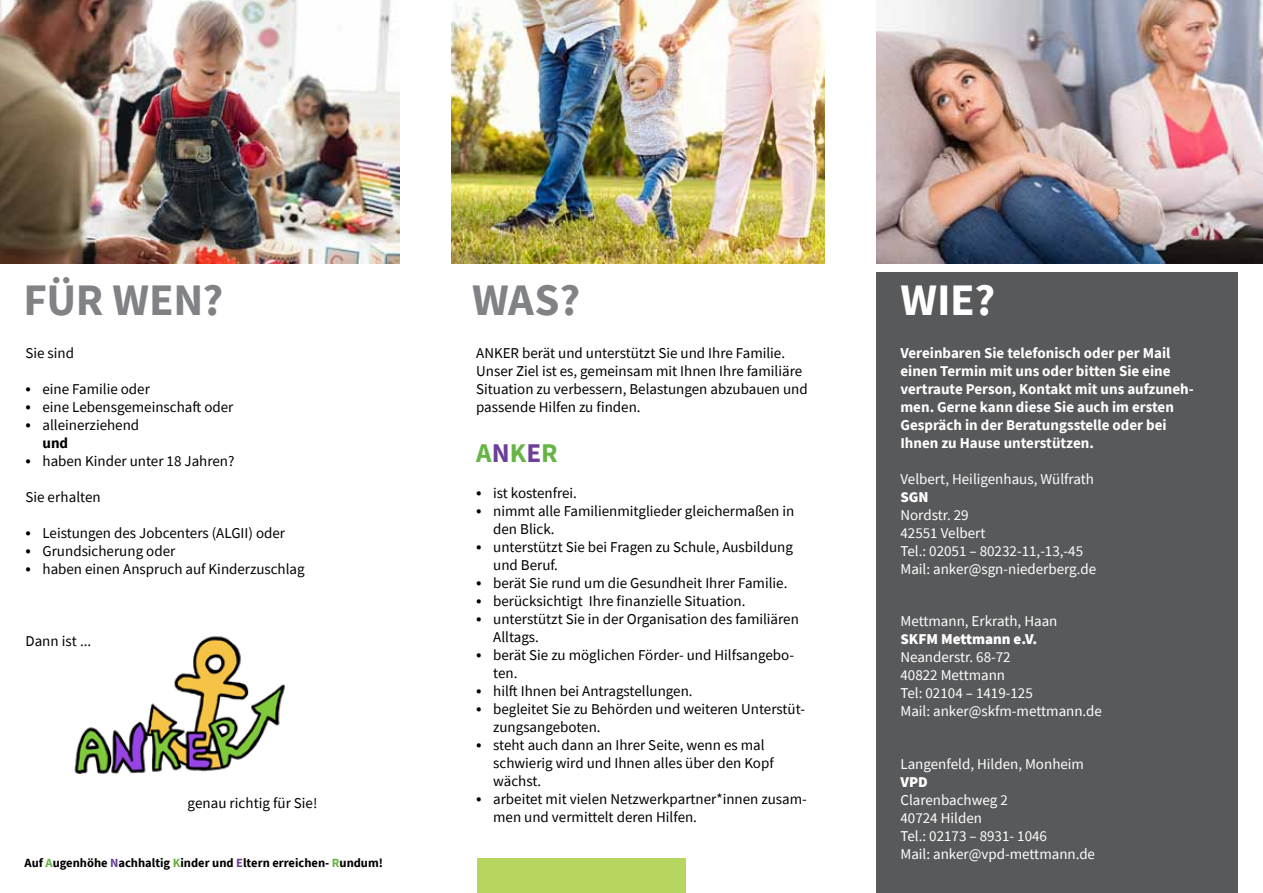
<style>
.page{position:relative;width:1263px;height:893px;background:#fff}
.page>*{position:absolute;margin:0;border:0;box-sizing:border-box;transform-origin:0 0}
.t1{font:700 45px "Source Sans Pro";color:#808285}
.t2{font:700 45px "Source Sans Pro";color:#fff}
.t3{font:700 27px "Source Sans Pro";letter-spacing:.005em;color:#66b445}
.t4{font:15px/18px "Source Sans Pro";color:#000}
.t5{font:15px/18px "Source Sans Pro";color:#fff}
.t6{font:700 15px/18px "Source Sans Pro";color:#fff}
.t7{font:900 15px "Source Sans Pro";color:#fff}
.t8{font:700 12.45px "Source Sans Pro";color:#000}
.s1{font-size:18px}
.s2{font-weight:700}
.s3{color:#66b445}
.s4{color:#6c3f98}
</style>
<div class="page">
<img style="left:74px;top:636px;width:211px;height:139px">
<img style="left:451px;top:0;width:374px;height:264px">
<img style="left:876px;top:0;width:387px;height:264px">
<img style="left:0;top:0;width:400px;height:264px">
<div style="left:876px;top:272px;width:361px;height:621px;background:#58595b"></div>
<div style="left:477px;top:859px;width:208px;height:34px;background:#b7d660"></div>
<h1 class="t1" style="left:23px;top:270px;width:119px">Für wen</h1>
<h1 class="t1" style="left:202px;top:270px;width:22px">?</h1>
<h1 class="t1" style="left:472px;top:270px;width:110px">WAS?</h1>
<h1 class="t2" style="left:900px;top:270px;width:96px">Wie?</h1>
<p class="t4" style="left:26px;top:344px;width:50px">Sie sind</p>
<p class="t4" style="left:26px;top:380px;width:126px"><span class="s1">•</span> eine Familie oder</p>
<p class="t4" style="left:26px;top:398px;width:209px"><span class="s1">•</span> eine Lebensgemeinschaft oder</p>
<p class="t4" style="left:43px;top:416px;width:98px;text-indent:-17px"><span class="s1">•</span> alleinerziehend <span class="s2">und</span></p>
<p class="t4" style="left:26px;top:452px;width:210px"><span class="s1">•</span> haben Kinder unter 18 Jahren?</p>
<p class="t4" style="left:26px;top:488px;width:77px">Sie erhalten</p>
<p class="t4" style="left:26px;top:524px;width:261px"><span class="s1">•</span> Leistungen des Jobcenters (ALGII) oder</p>
<p class="t4" style="left:26px;top:542px;width:151px"><span class="s1">•</span> Grundsicherung oder</p>
<p class="t4" style="left:26px;top:560px;width:281px"><span class="s1">•</span> haben einen Anspruch auf Kinderzuschlag</p>
<p class="t4" style="left:26px;top:632px;width:67px">Dann ist ...</p>
<p class="t4" style="left:188px;top:794px;width:131px">genau richtig für Sie!</p>
<p class="t8" style="left:25px;top:854px;width:360px">Auf <span class="s3">A</span>ugenhöhe <span class="s4">N</span>achhaltig <span class="s3">K</span>inder und <span class="s4">E</span>ltern erreichen- <span class="s3">R</span>undum!</p>
<p class="t4" style="left:476px;top:344px;width:333px">An ker berät und unterstützt Sie und Ihre Familie.<br>Unser Ziel ist es, gemeinsam mit Ihnen Ihre familiäre Situation zu verbessern, Belastungen abzubauen und passende Hilfen zu finden.</p>
<h2 class="t3" style="left:476px;top:435px;width:83px">A<span class="s4">N</span>K<span class="s4">E</span>R</h2>
<p class="t4" style="left:476px;top:484px;width:102px"><span class="s1">•</span> ist kostenfrei.</p>
<p class="t4" style="left:493px;top:502px;width:303px;text-indent:-17px"><span class="s1">•</span> nimmt alle Familienmitglieder gleichermaßen in den Blick.</p>
<p class="t4" style="left:493px;top:538px;width:301px;text-indent:-17px"><span class="s1">•</span> unterstützt Sie bei Fragen zu Schule, Ausbildung und Beruf.</p>
<p class="t4" style="left:476px;top:574px;width:313px"><span class="s1">•</span> berät Sie rund um die Gesundheit Ihrer Familie.</p>
<p class="t4" style="left:476px;top:592px;width:271px"><span class="s1">•</span> berücksichtigt Ihre finanzielle Situation.</p>
<p class="t4" style="left:493px;top:610px;width:307px;text-indent:-17px"><span class="s1">•</span> unterstützt Sie in der Organisation des familiären<br>Alltags.</p>
<p class="t4" style="left:493px;top:646px;width:302px;text-indent:-17px"><span class="s1">•</span> berät Sie zu möglichen Förder- und Hilfsangebo&shy;ten.</p>
<p class="t4" style="left:476px;top:682px;width:218px"><span class="s1">•</span> hilft Ihnen bei Antragstellungen.</p>
<p class="t4" style="left:493px;top:700px;width:313px;text-indent:-17px"><span class="s1">•</span> begleitet Sie zu Behörden und weiteren Unterstüt&shy;zungsangeboten.</p>
<p class="t4" style="left:493px;top:736px;width:282px;text-indent:-17px"><span class="s1">•</span> steht auch dann an Ihrer Seite, wenn es mal schwierig wird und Ihnen alles über den Kopf wächst.</p>
<p class="t4" style="left:493px;top:790px;width:315px;text-indent:-17px"><span class="s1">•</span> arbeitet mit vielen Netzwerkpartner*innen zusam&shy;men und vermittelt deren Hilfen.</p>
<p class="t6" style="left:900px;top:344px;width:295px">Vereinbaren Sie telefonisch oder per Mail einen Termin mit uns oder bitten Sie eine vertraute Person, Kontakt mit uns aufzuneh&shy;men. Gerne kann diese Sie auch im ersten Gespräch in der Beratungsstelle oder bei Ihnen zu Hause unterstützen.</p>
<p class="t5" style="left:900px;top:470px;width:195px">Velbert, Heiligenhaus, Wülfrath</p>
<p class="t7" style="left:900px;top:486px;width:30px">SGN</p>
<p class="t5" style="left:900px;top:506px;width:197px">Nordstr. 29<br>42551 Velbert<br>Tel.: 02051 – 80232-11,-13,-45<br>Mail: anker@sgn-niederberg.de</p>
<p class="t5" style="left:900px;top:612px;width:158px">Mettmann, Erkrath, Haan</p>
<p class="t7" style="left:900px;top:629px;width:138px">SKFM Mettmann e.V.</p>
<p class="t5" style="left:900px;top:648px;width:203px">Neanderstr. 68-72<br>40822 Mettmann<br>Tel: 02104 – 1419-125<br>Mail: anker@skfm-mettmann.de</p>
<p class="t5" style="left:900px;top:755px;width:185px">Langenfeld, Hilden, Monheim</p>
<p class="t7" style="left:900px;top:771px;width:29px">VPD</p>
<p class="t5" style="left:900px;top:791px;width:196px">Clarenbachweg 2<br>40724 Hilden<br>Tel.: 02173 – 8931- 1046<br>Mail: anker@vpd-mettmann.de</p>
</div>
